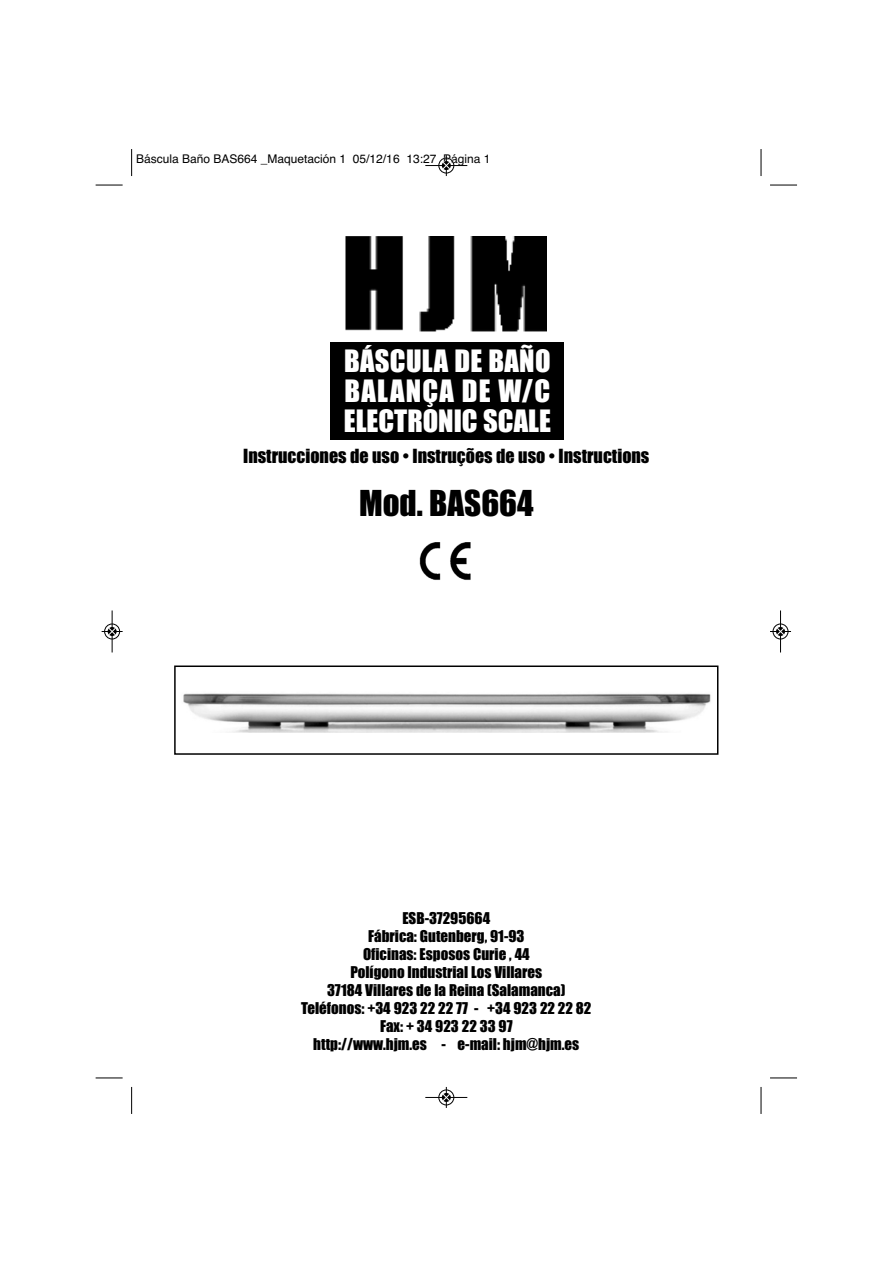
<style>
.page{position:relative;width:893px;height:1263px;background:#fff}
.page>*{position:absolute;margin:0;border:0;box-sizing:border-box;transform-origin:0 0}
.t1{font:33px "Impact";color:#000}
.t2{font:28.5px/30px "Impact";letter-spacing:.01em;color:#fff;text-align:justify}
.t3{font:18px "Impact";color:#000}
.t4{font:15px/18px "Impact";color:#000;text-align:center}
.t5{font:12px "Helvetica";color:#000}
</style>
<div class="page">
<img style="left:346px;top:236px;width:200px;height:96px">
<div style="left:331px;top:342px;width:233px;height:98px;background:#000"></div>
<img style="left:183px;top:693px;width:528px;height:40px">
<div style="left:174px;top:666px;width:544px;height:89px;border:2px solid #000"></div>
<img style="left:419px;top:542px;width:52px;height:38px">
<svg style="left:131px;top:149px;width:1px;height:27px"></svg>
<svg style="left:96px;top:185px;width:27px;height:1px"></svg>
<svg style="left:760px;top:149px;width:2px;height:27px"></svg>
<svg style="left:770px;top:185px;width:27px;height:1px"></svg>
<svg style="left:131px;top:1087px;width:1px;height:27px"></svg>
<svg style="left:96px;top:1077px;width:27px;height:2px"></svg>
<svg style="left:760px;top:1087px;width:2px;height:27px"></svg>
<svg style="left:770px;top:1077px;width:27px;height:2px"></svg>
<div style="left:438px;top:158px;width:16px;height:16px;border:1px solid #fff;border-radius:50%"></div>
<hr style="left:425px;top:165px;width:42px;height:1px;background:#000">
<div style="left:439px;top:158px;width:15px;height:15px;border:1px solid #000;border-radius:50%"></div>
<svg style="left:442px;top:155px;width:8px;height:21px"></svg>
<div style="left:438px;top:1089px;width:16px;height:16px;border:1px solid #fff;border-radius:50%"></div>
<hr style="left:425px;top:1097px;width:42px;height:1px;background:#000">
<div style="left:439px;top:1090px;width:15px;height:15px;border:1px solid #000;border-radius:50%"></div>
<svg style="left:442px;top:1087px;width:8px;height:21px"></svg>
<hr style="left:112px;top:610px;width:1px;height:42px;background:#000">
<div style="left:104px;top:624px;width:16px;height:15px;border:1px solid #000;border-radius:50%"></div>
<svg style="left:102px;top:628px;width:21px;height:7px"></svg>
<div style="left:772px;top:624px;width:16px;height:15px;border:1px solid #fff;border-radius:50%"></div>
<hr style="left:780px;top:610px;width:1px;height:42px;background:#000">
<div style="left:773px;top:624px;width:15px;height:15px;border:1px solid #000;border-radius:50%"></div>
<svg style="left:770px;top:628px;width:21px;height:7px"></svg>
<p class="t5" style="left:136px;top:154px;width:356px">Báscula Baño BAS664 _Maquetación 1 05/12/16 13:27 Página 1</p>
<h2 class="t2" style="left:344px;top:348px;width:209px">BÁSCULA DE BAÑO BALANÇA DE W/C ELECTRONIC SCALE</h2>
<p class="t3" style="left:243px;top:450px;width:408px">Instrucciones de uso • Instruções de uso • Instructions</p>
<h1 class="t1" style="left:359px;top:492px;width:176px">Mod. BAS664</h1>
<p class="t4" style="left:301px;top:910px;width:292px">ESB-37295664<br>Fábrica: Gutenberg, 91-93<br>Oficinas: Esposos Curie , 44<br>Polígono Industrial Los Villares<br>37184 Villares de la Reina (Salamanca)<br>Teléfonos: +34 923 22 22 77 - +34 923 22 22 82<br>Fax: + 34 923 22 33 97<br>http://www.hjm.es - e-mail: hjm@hjm.es</p>
</div>
